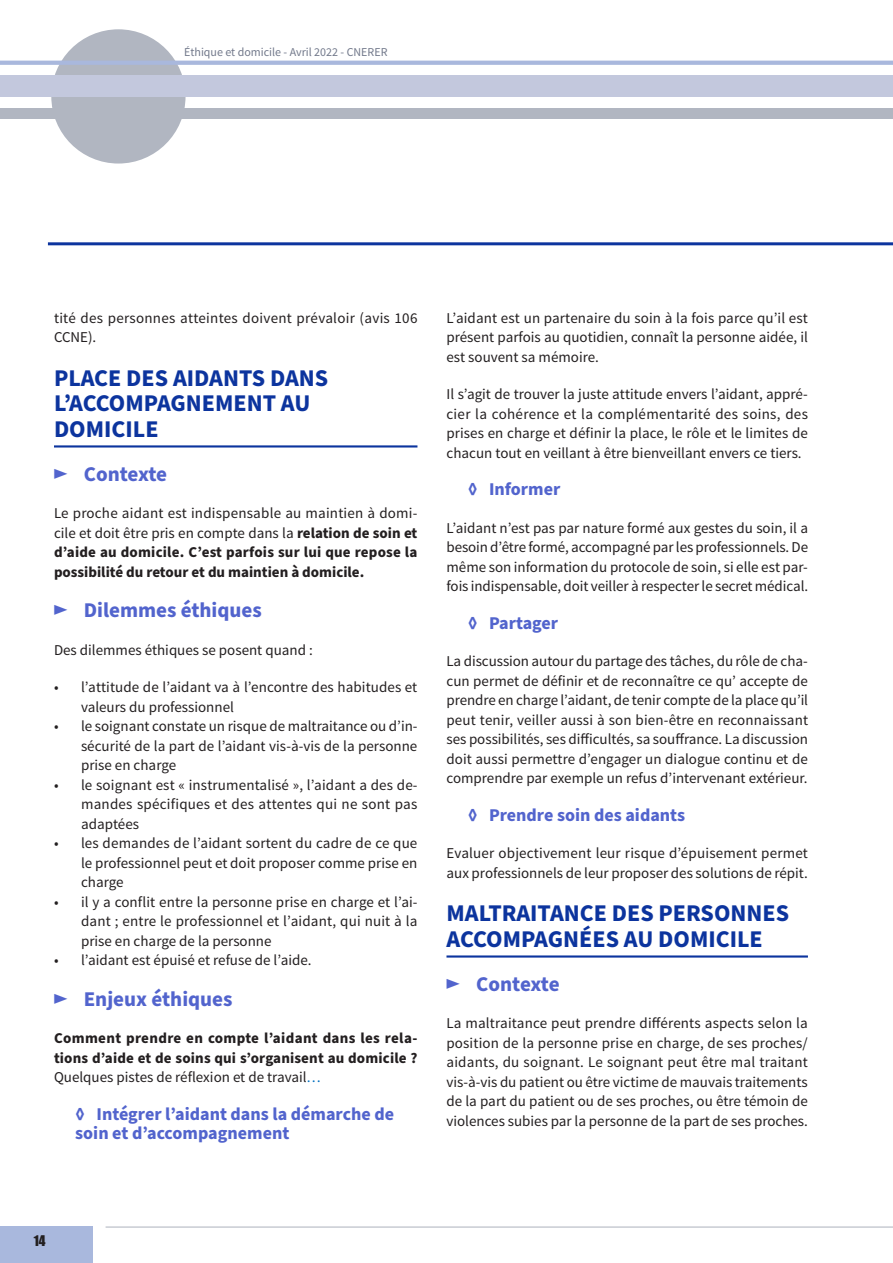
<style>
.page{position:relative;width:893px;height:1263px;background:#fff}
.page>*{position:absolute;margin:0;border:0;box-sizing:border-box;transform-origin:0 0}
.Titre-Niveau_1{font:700 24px/25.5px "Source Sans Pro";color:#0c349e}
.t1{font:700 21px "Source Sans Pro";color:#5264cd}
.t2{font:700 21px "Source Sans Pro";letter-spacing:-.02em;color:#5264cd}
.t3{font:700 18px/19.5px "Source Sans Pro";color:#5264cd}
.Body{font:15px/19.5px "Source Sans Pro";color:#231f20;text-align:justify}
.Body-2{font:700 15px/19.5px "Source Sans Pro";letter-spacing:.01em;color:#231f20;text-align:justify}
.Body-3{font:15px/19.5px "Source Sans Pro";letter-spacing:.02em;color:#231f20}
.t4{font:13.5px "Impact";color:#231f20}
.t5{font:12px "Source Sans Pro";color:#72798b}
.s1{font-weight:400}
.s2{font-weight:400;color:#0070c0}
</style>
<div class="page">
<div style="left:0;top:108px;width:893px;height:11px;background:#b1b6c1"></div>
<div style="left:53px;top:31px;width:130px;height:130px;background:#b1b6c1;border-radius:50%"></div>
<div style="left:51px;top:29px;width:135px;height:135px;border:4px solid #b1b6c1;border-radius:50%"></div>
<hr style="left:106px;top:1226px;width:787px;height:1px;background:#b1b6c1">
<div style="left:0;top:1227px;width:93px;height:36px;background:#a9b8dd"></div>
<hr style="left:0;top:61px;width:893px;height:4px;background:#a9b8dd">
<div style="left:0;top:75px;width:893px;height:21px;background:#c3c8dd"></div>
<hr style="left:48px;top:242px;width:845px;height:3px;background:#0c349e">
<hr style="left:54px;top:445px;width:363px;height:2px;background:#0c349e">
<hr style="left:446px;top:955px;width:362px;height:2px;background:#0c349e">
<p class="t5" style="left:184px;top:45px;width:205px">Éthique et domicile - Avril 2022 - CNERER</p>
<p class="Body-3" style="left:54px;top:308px;width:365px">tité des personnes atteintes doivent prévaloir (avis 106<br>CCNE).</p>
<p class="Titre-Niveau_1" style="left:54px;top:366px;width:276px">PLACE DES AIDANTS DANS<br>L’ACCOMPAGNEMENT AU<br>DOMICILE</p>
<p class="t2" style="left:54px;top:459px;width:115px">► Contexte</p>
<p class="Body-2" style="left:54px;top:504px;width:365px"><span class="s1">Le proche aidant est indispensable au maintien à domi&shy;cile et doit être pris en compte dans la</span> relation de soin et d’aide au domicile. C’est parfois sur lui que repose la possibilité du retour et du maintien à domicile.</p>
<p class="t1" style="left:54px;top:596px;width:209px">► Dilemmes éthiques</p>
<p class="Body" style="left:54px;top:640px;width:260px">Des dilemmes éthiques se posent quand :</p>
<p class="Body" style="left:81px;top:678px;width:338px;text-indent:-27px">• l’attitude de l’aidant va à l’encontre des habitudes et valeurs du professionnel</p>
<p class="Body" style="left:81px;top:717px;width:338px;text-indent:-27px">• le soignant constate un risque de maltraitance ou d’in&shy;sécurité de la part de l’aidant vis-à-vis de la personne prise en charge</p>
<p class="Body" style="left:81px;top:775px;width:338px;text-indent:-27px">• le soignant est « instrumentalisé », l’aidant a des de&shy;mandes spécifiques et des attentes qui ne sont pas adaptées</p>
<p class="Body" style="left:81px;top:834px;width:338px;text-indent:-27px">• les demandes de l’aidant sortent du cadre de ce que le professionnel peut et doit proposer comme prise en charge</p>
<p class="Body" style="left:81px;top:892px;width:338px;text-indent:-27px">• il y a conflit entre la personne prise en charge et l’ai&shy;dant ; entre le professionnel et l’aidant, qui nuit à la prise en charge de la personne</p>
<p class="Body" style="left:54px;top:951px;width:259px">• l’aidant est épuisé et refuse de l’aide.</p>
<p class="t1" style="left:54px;top:984px;width:180px">► Enjeux éthiques</p>
<p class="Body-2" style="left:54px;top:1029px;width:365px">Comment prendre en compte l’aidant dans les rela&shy;tions d’aide et de soins qui s’organisent au domicile ?<br><span class="s1">Quelques pistes de réflexion et de travail</span><span class="s2">…</span></p>
<p class="t3" style="left:75px;top:1104px;width:320px">◊ Intégrer l’aidant dans la démarche de soin et d’accompagnement</p>
<p class="Body" style="left:446px;top:308px;width:363px">L’aidant est un partenaire du soin à la fois parce qu’il est présent parfois au quotidien, connaît la personne aidée, il est souvent sa mémoire.</p>
<p class="Body" style="left:446px;top:385px;width:363px">Il s’agit de trouver la juste attitude envers l’aidant, appré&shy;cier la cohérence et la complémentarité des soins, des prises en charge et définir la place, le rôle et le limites de chacun tout en veillant à être bienveillant envers ce tiers.</p>
<p class="t3" style="left:468px;top:480px;width:94px">◊ Informer</p>
<p class="Body" style="left:446px;top:518px;width:363px">L’aidant n’est pas par nature formé aux gestes du soin, il a besoin d’être formé, accompagné par les professionnels. De même son information du protocole de soin, si elle est par&shy;fois indispensable, doit veiller à respecter le secret médical.</p>
<p class="t3" style="left:468px;top:614px;width:92px">◊ Partager</p>
<p class="Body" style="left:446px;top:652px;width:363px">La discussion autour du partage des tâches, du rôle de cha&shy;cun permet de définir et de reconnaître ce qu’ accepte de prendre en charge l’aidant, de tenir compte de la place qu’il peut tenir, veiller aussi à son bien-être en reconnaissant ses possibilités, ses difficultés, sa souffrance. La discussion doit aussi permettre d’engager un dialogue continu et de comprendre par exemple un refus d’intervenant extérieur.</p>
<p class="t3" style="left:468px;top:806px;width:219px">◊ Prendre soin des aidants</p>
<p class="Body" style="left:446px;top:844px;width:363px">Evaluer objectivement leur risque d’épuisement permet aux professionnels de leur proposer des solutions de répit.</p>
<p class="Titre-Niveau_1" style="left:446px;top:901px;width:344px">MALTRAITANCE DES PERSONNES<br>ACCOMPAGNÉES AU DOMICILE</p>
<p class="t2" style="left:446px;top:969px;width:115px">► Contexte</p>
<p class="Body" style="left:446px;top:1014px;width:363px">La maltraitance peut prendre différents aspects selon la position de la personne prise en charge, de ses proches/ aidants, du soignant. Le soignant peut être mal traitant vis-à-vis du patient ou être victime de mauvais traitements de la part du patient ou de ses proches, ou être témoin de violences subies par la personne de la part de ses proches.</p>
<p class="t4" style="left:34px;top:1230px;width:13px">14</p>
</div>
